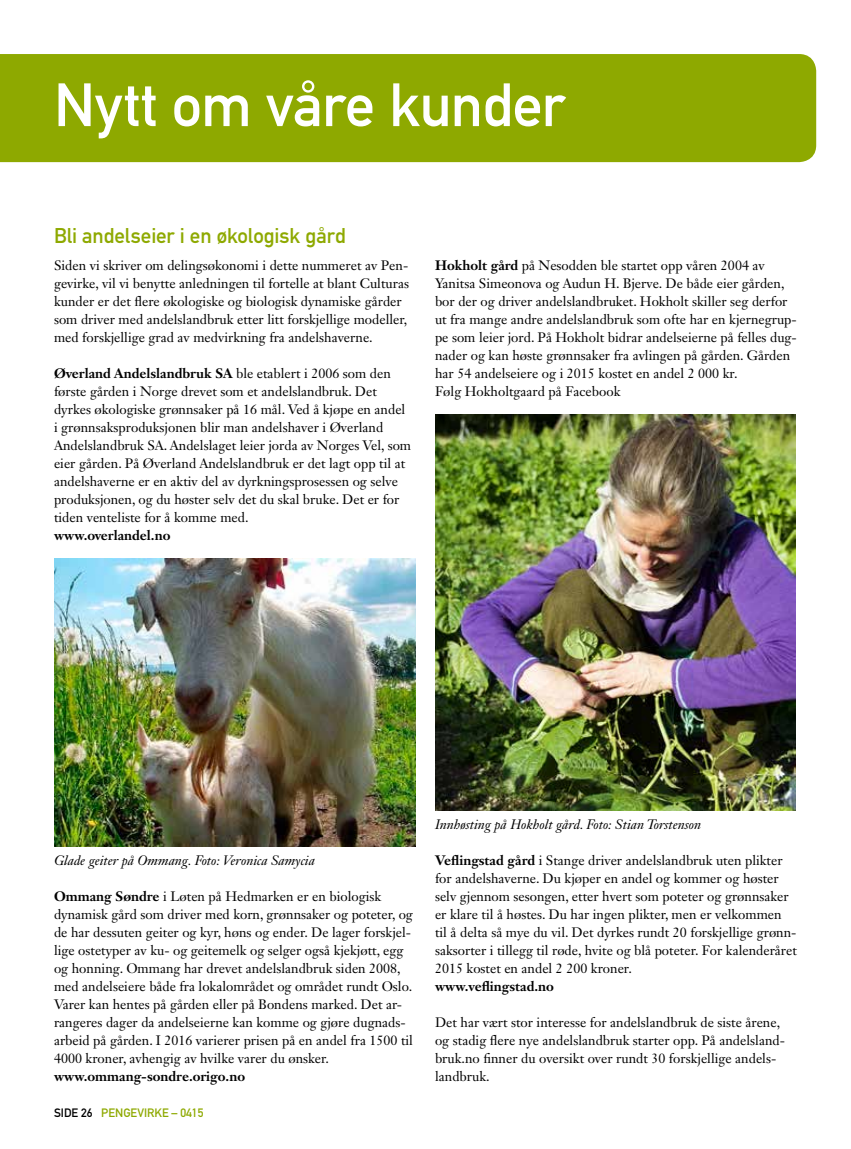
<style>
.page{position:relative;width:851px;height:1149px;background:#fff}
.page>*{position:absolute;margin:0;border:0;box-sizing:border-box;transform-origin:0 0}
.t1{font:60px "DIN Mittelschrift Std";letter-spacing:-.015em;color:#fff}
.t2{font:21px "DIN Mittelschrift Std";letter-spacing:-.005em;color:#8ea900}
.t3{font:13.5px/18px "Janson Text LT Std";color:#000}
.t4{font:italic 13.5px "Janson Text LT Std";color:#000}
.t5{font:700 13.5px "Janson Text LT Std";color:#000}
.t6{font:12px "DIN Mittelschrift Std";color:#8ea900}
.s1{font-weight:700}
.s2{color:#000}
</style>
<div class="page">
<div style="left:0;top:54px;width:816px;height:108px;background:#8ea900"></div>
<img style="left:54px;top:558px;width:362px;height:288px">
<img style="left:435px;top:414px;width:360px;height:396px">
<h1 class="t1" style="left:54px;top:70px;width:512px">Nytt om våre kunder</h1>
<h2 class="t2" style="left:54px;top:223px;width:293px">Bli andelseier i en økologisk gård</h2>
<p class="t3" style="left:54px;top:256px;width:356px">Siden vi skriver om delingsøkonomi i dette nummeret av Pen&shy;gevirke, vil vi benytte anledningen til fortelle at blant Culturas kunder er det flere økologiske og biologisk dynamiske gårder som driver med andelslandbruk etter litt forskjellige modeller, med forskjellige grad av medvirkning fra andelshaverne.</p>
<p class="t3" style="left:54px;top:364px;width:358px"><span class="s1">Øverland Andelslandbruk SA</span> ble etablert i 2006 som den første gården i Norge drevet som et andelslandbruk. Det dyrkes økologiske grønnsaker på 16 mål. Ved å kjøpe en andel i grønnsaksproduksjonen blir man andelshaver i Øverland Andelslandbruk SA. Andelslaget leier jorda av Norges Vel, som eier gården. På Øverland Andelslandbruk er det lagt opp til at andelshaverne er en aktiv del av dyrkningsprosessen og selve produksjonen, og du høster selv det du skal bruke. Det er for tiden venteliste for å komme med.</p>
<p class="t5" style="left:54px;top:526px;width:118px">www.overlandel.no</p>
<p class="t3" style="left:435px;top:256px;width:363px"><span class="s1">Hokholt gård</span> på Nesodden ble startet opp våren 2004 av Yanitsa Simeonova og Audun H. Bjerve. De både eier gården, bor der og driver andelslandbruket. Hokholt skiller seg derfor ut fra mange andre andelslandbruk som ofte har en kjernegrup&shy;pe som leier jord. På Hokholt bidrar andelseierne på felles dug&shy;nader og kan høste grønnsaker fra avlingen på gården. Gården har 54 andelseiere og i 2015 kostet en andel 2 000 kr.<br>Følg Hokholtgaard på Facebook</p>
<p class="t4" style="left:54px;top:851px;width:262px">Glade geiter på Ommang. Foto: Veronica Samycia</p>
<p class="t3" style="left:54px;top:886px;width:360px"><span class="s1">Ommang Søndre</span> i Løten på Hedmarken er en biologisk dynamisk gård som driver med korn, grønnsaker og poteter, og de har dessuten geiter og kyr, høns og ender. De lager forskjel&shy;lige ostetyper av ku- og geitemelk og selger også kjekjøtt, egg og honning. Ommang har drevet andelslandbruk siden 2008, med andelseiere både fra lokalområdet og området rundt Oslo.<br>Varer kan hentes på gården eller på Bondens marked. Det ar&shy;rangeres dager da andelseierne kan komme og gjøre dugnads&shy;arbeid på gården. I 2016 varierer prisen på en andel fra 1500 til 4000 kroner, avhengig av hvilke varer du ønsker.</p>
<p class="t5" style="left:54px;top:1067px;width:192px">www.ommang-sondre.origo.no</p>
<p class="t6" style="left:54px;top:1105px;width:151px"><span class="s2">SIDE 26</span> PENGEVIRKE – 0415</p>
<p class="t4" style="left:435px;top:815px;width:267px">Innhøsting på Hokholt gård. Foto: Stian Torstenson</p>
<p class="t3" style="left:435px;top:850px;width:363px"><span class="s1">Veflingstad gård</span> i Stange driver andelslandbruk uten plikter for andelshaverne. Du kjøper en andel og kommer og høster selv gjennom sesongen, etter hvert som poteter og grønnsaker er klare til å høstes. Du har ingen plikter, men er velkommen til å delta så mye du vil. Det dyrkes rundt 20 forskjellige grønn&shy;saksorter i tillegg til røde, hvite og blå poteter. For kalenderåret 2015 kostet en andel 2 200 kroner.</p>
<p class="t5" style="left:435px;top:976px;width:120px">www.veflingstad.no</p>
<p class="t3" style="left:435px;top:1012px;width:351px">Det har vært stor interesse for andelslandbruk de siste årene, og stadig flere nye andelslandbruk starter opp. På andelsland&shy;bruk.no finner du oversikt over rundt 30 forskjellige andels&shy;landbruk.</p>
</div>
